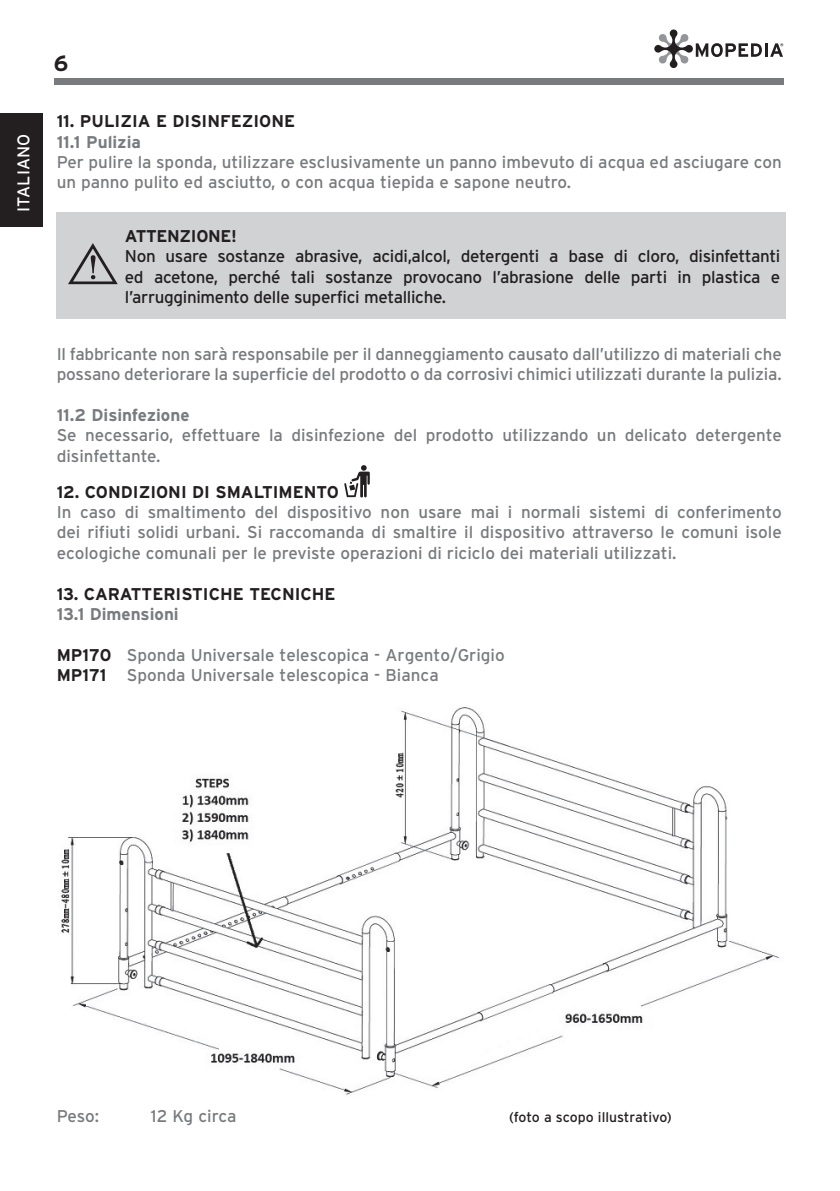
<style>
.page{position:relative;width:840px;height:1191px;background:#fff}
.page>*{position:absolute;margin:0;border:0;box-sizing:border-box;transform-origin:0 0}
.t1{font:700 22px "Interstate";color:#231f20}
.t2{font:17px/20.4px "Interstate";color:#787a7d}
.t3{font:17px/20.4px "Interstate";letter-spacing:-.02em;color:#231f20;text-align:justify}
.t4{font:700 17px "Interstate";color:#231f20}
.t5{font:700 17px "Interstate";color:#787a7d}
.t6{font:700 17px "Interstate";letter-spacing:-.02em;color:#231f20}
.t7{font:17px "Interstate";letter-spacing:.005em;color:#fff}
.t8{font:14px "Interstate";color:#231f20}
.s1{font-weight:700;color:#231f20}
</style>
<div class="page">
<div style="left:54px;top:78px;width:728px;height:7px;background:#787a7d"></div>
<svg style="left:654px;top:29px;width:107px;height:39px"></svg>
<hr style="left:764px;top:43px;width:3px;height:14px;background:#231f20">
<svg style="left:770px;top:43px;width:12px;height:14px"></svg>
<div style="left:0;top:113px;width:43px;height:114px;background:#231f20"></div>
<div style="left:57px;top:212px;width:728px;height:107px;background:#d1d2d4"></div>
<svg style="left:68px;top:243px;width:50px;height:41px"></svg>
<svg style="left:344px;top:465px;width:25px;height:32px"></svg>
<img style="left:61px;top:707px;width:718px;height:388px">
<p class="t7" style="left:14px;top:212px;width:79px;rotate:-90deg">ITALIANO</p>
<p class="t1" style="left:54px;top:51px;width:16px">6</p>
<p class="t4" style="left:57px;top:112px;width:240px">11. PULIZIA E DISINFEZIONE</p>
<p class="t5" style="left:57px;top:132px;width:86px">11.1 Pulizia</p>
<p class="t2" style="left:57px;top:152px;width:726px">Per pulire la sponda, utilizzare esclusivamente un panno imbevuto di acqua ed asciugare con un panno pulito ed asciutto, o con acqua tiepida e sapone neutro.</p>
<p class="t6" style="left:125px;top:226px;width:114px">ATTENZIONE!</p>
<p class="t3" style="left:125px;top:246px;width:656px">Non usare sostanze abrasive, acidi,alcol, detergenti a base di cloro, disinfettanti ed acetone, perché tali sostanze provocano l’abrasione delle parti in plastica e l’arrugginimento delle superfici metalliche.</p>
<p class="t2" style="left:57px;top:343px;width:726px">Il fabbricante non sarà responsabile per il danneggiamento causato dall’utilizzo di materiali che possano deteriorare la superficie del prodotto o da corrosivi chimici utilizzati durante la pulizia.</p>
<p class="t5" style="left:57px;top:405px;width:134px">11.2 Disinfezione</p>
<p class="t2" style="left:57px;top:425px;width:726px">Se necessario, effettuare la disinfezione del prodotto utilizzando un delicato detergente disinfettante.</p>
<p class="t4" style="left:57px;top:482px;width:283px">12. CONDIZIONI DI SMALTIMENTO</p>
<p class="t2" style="left:57px;top:501px;width:726px;text-align:justify">In caso di smaltimento del dispositivo non usare mai i normali sistemi di conferimento dei rifiuti solidi urbani. Si raccomanda di smaltire il dispositivo attraverso le comuni isole ecologiche comunali per le previste operazioni di riciclo dei materiali utilizzati.</p>
<p class="t4" style="left:57px;top:584px;width:280px">13. CARATTERISTICHE TECNICHE</p>
<p class="t5" style="left:57px;top:604px;width:123px">13.1 Dimensioni</p>
<p class="t2" style="left:57px;top:644px;width:449px"><span class="s1">MP170</span> Sponda Universale telescopica - Argento/Grigio<br><span class="s1">MP171</span> Sponda Universale telescopica - Bianca</p>
<p class="t2" style="left:57px;top:1105px;width:44px">Peso:</p>
<p class="t2" style="left:151px;top:1105px;width:87px">12 Kg circa</p>
<p class="t8" style="left:509px;top:1109px;width:164px">(foto a scopo illustrativo)</p>
</div>
